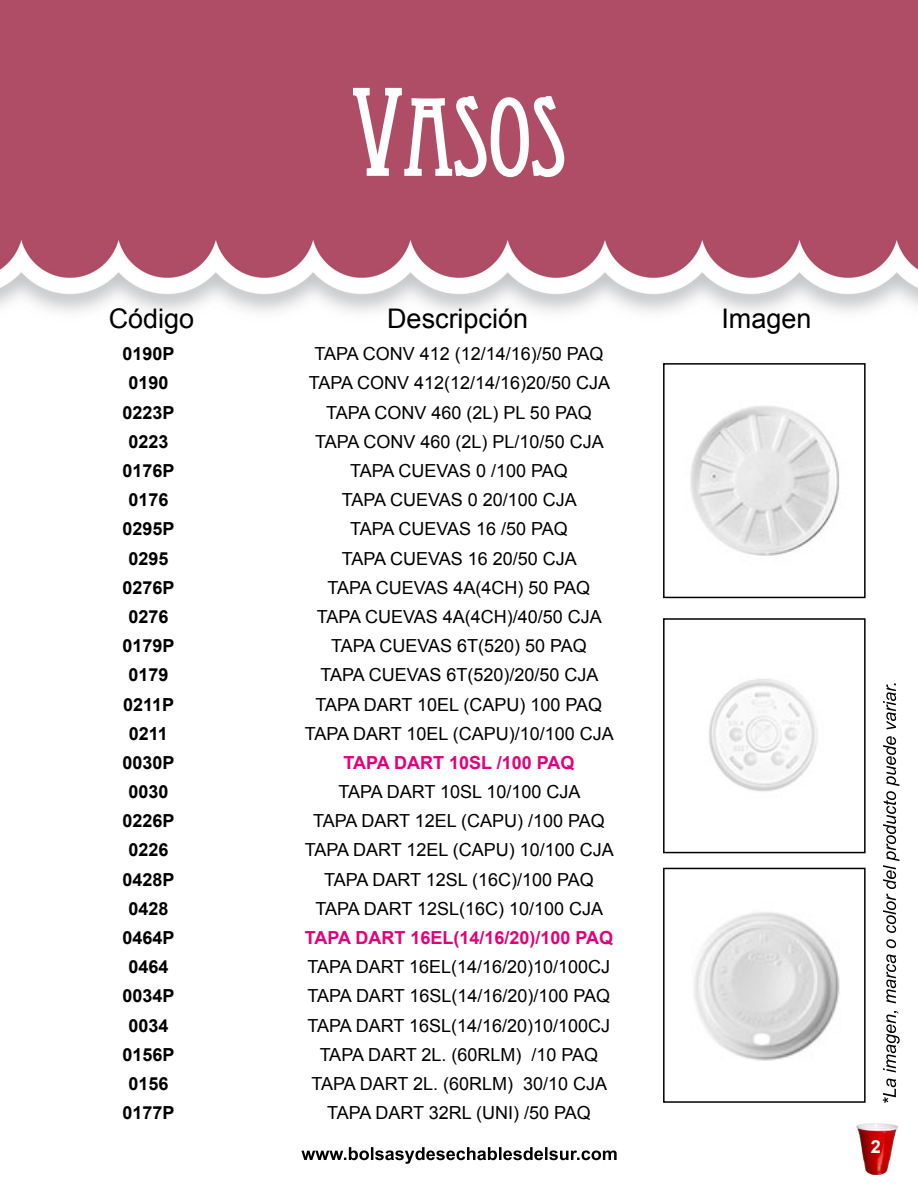
<style>
.page{position:relative;width:918px;height:1188px;background:#fff}
.page>*{position:absolute;margin:0;border:0;box-sizing:border-box;transform-origin:0 0}
.t1{font:105px "Eccentric Std";color:#fff}
.t2{font:27px "Arial";color:#000}
.t3{font:18px "Arial";color:#000}
.t4{font:700 18px "Arial";color:#000}
.t5{font:700 18px "Arial";color:#e2007a}
.t6{font:700 18px "Arial";color:#fff}
.s1{font-size:120px}
</style>
<div class="page">
<img style="left:0;top:0;width:918px;height:1175px">
<svg style="left:351px;top:86px;width:215px;height:93px"></svg>
<svg style="left:883px;top:683px;width:17px;height:420px"></svg>
<svg style="left:301px;top:1147px;width:316px;height:17px"></svg>
<img style="left:666px;top:379px;width:197px;height:203px">
<div style="left:663px;top:363px;width:203px;height:235px;border:2px solid #000"></div>
<img style="left:666px;top:630px;width:197px;height:212px">
<div style="left:663px;top:618px;width:203px;height:235px;border:2px solid #000"></div>
<img style="left:666px;top:871px;width:197px;height:229px">
<div style="left:663px;top:868px;width:203px;height:235px;border:2px solid #000"></div>
<h1 class="t1" style="left:352px;top:77px;width:216px"><span class="s1">V</span>ASOS</h1>
<h2 class="t2" style="left:109px;top:301px;width:87px">Código</h2>
<h2 class="t2" style="left:387px;top:301px;width:143px">Descripción</h2>
<h2 class="t2" style="left:721px;top:301px;width:92px">Imagen</h2>
<p class="t4" style="left:123px;top:342px;width:54px">0190P</p>
<p class="t3" style="left:314px;top:342px;width:291px">TAPA CONV 412 (12/14/16)/50 PAQ</p>
<p class="t4" style="left:128px;top:371px;width:42px">0190</p>
<p class="t3" style="left:309px;top:371px;width:303px">TAPA CONV 412(12/14/16)20/50 CJA</p>
<p class="t4" style="left:123px;top:400px;width:54px">0223P</p>
<p class="t3" style="left:326px;top:400px;width:267px">TAPA CONV 460 (2L) PL 50 PAQ</p>
<p class="t4" style="left:128px;top:429px;width:42px">0223</p>
<p class="t3" style="left:315px;top:430px;width:290px">TAPA CONV 460 (2L) PL/10/50 CJA</p>
<p class="t4" style="left:123px;top:459px;width:54px">0176P</p>
<p class="t3" style="left:350px;top:459px;width:219px">TAPA CUEVAS 0 /100 PAQ</p>
<p class="t4" style="left:128px;top:488px;width:42px">0176</p>
<p class="t3" style="left:342px;top:488px;width:237px">TAPA CUEVAS 0 20/100 CJA</p>
<p class="t4" style="left:123px;top:517px;width:54px">0295P</p>
<p class="t3" style="left:350px;top:517px;width:219px">TAPA CUEVAS 16 /50 PAQ</p>
<p class="t4" style="left:128px;top:546px;width:42px">0295</p>
<p class="t3" style="left:342px;top:546px;width:237px">TAPA CUEVAS 16 20/50 CJA</p>
<p class="t4" style="left:123px;top:575px;width:54px">0276P</p>
<p class="t3" style="left:328px;top:576px;width:264px">TAPA CUEVAS 4A(4CH) 50 PAQ</p>
<p class="t4" style="left:128px;top:605px;width:42px">0276</p>
<p class="t3" style="left:317px;top:605px;width:287px">TAPA CUEVAS 4A(4CH)/40/50 CJA</p>
<p class="t4" style="left:123px;top:634px;width:54px">0179P</p>
<p class="t3" style="left:331px;top:634px;width:257px">TAPA CUEVAS 6T(520) 50 PAQ</p>
<p class="t4" style="left:128px;top:663px;width:42px">0179</p>
<p class="t3" style="left:320px;top:663px;width:280px">TAPA CUEVAS 6T(520)/20/50 CJA</p>
<p class="t4" style="left:123px;top:692px;width:53px">0211P</p>
<p class="t3" style="left:316px;top:692px;width:288px">TAPA DART 10EL (CAPU) 100 PAQ</p>
<p class="t4" style="left:129px;top:721px;width:41px">0211</p>
<p class="t3" style="left:305px;top:722px;width:311px">TAPA DART 10EL (CAPU)/10/100 CJA</p>
<p class="t4" style="left:123px;top:751px;width:54px">0030P</p>
<p class="t5" style="left:343px;top:751px;width:233px">TAPA DART 10SL /100 PAQ</p>
<p class="t4" style="left:128px;top:780px;width:42px">0030</p>
<p class="t3" style="left:338px;top:780px;width:244px">TAPA DART 10SL 10/100 CJA</p>
<p class="t4" style="left:123px;top:809px;width:54px">0226P</p>
<p class="t3" style="left:313px;top:809px;width:293px">TAPA DART 12EL (CAPU) /100 PAQ</p>
<p class="t4" style="left:128px;top:838px;width:42px">0226</p>
<p class="t3" style="left:305px;top:838px;width:311px">TAPA DART 12EL (CAPU) 10/100 CJA</p>
<p class="t4" style="left:123px;top:867px;width:54px">0428P</p>
<p class="t3" style="left:324px;top:868px;width:271px">TAPA DART 12SL (16C)/100 PAQ</p>
<p class="t4" style="left:128px;top:897px;width:42px">0428</p>
<p class="t3" style="left:316px;top:897px;width:289px">TAPA DART 12SL(16C) 10/100 CJA</p>
<p class="t4" style="left:123px;top:926px;width:54px">0464P</p>
<p class="t5" style="left:305px;top:926px;width:310px">TAPA DART 16EL(14/16/20)/100 PAQ</p>
<p class="t4" style="left:128px;top:955px;width:42px">0464</p>
<p class="t3" style="left:307px;top:955px;width:304px">TAPA DART 16EL(14/16/20)10/100CJ</p>
<p class="t4" style="left:123px;top:984px;width:54px">0034P</p>
<p class="t3" style="left:308px;top:984px;width:304px">TAPA DART 16SL(14/16/20)/100 PAQ</p>
<p class="t4" style="left:128px;top:1013px;width:42px">0034</p>
<p class="t3" style="left:307px;top:1014px;width:304px">TAPA DART 16SL(14/16/20)10/100CJ</p>
<p class="t4" style="left:123px;top:1043px;width:54px">0156P</p>
<p class="t3" style="left:320px;top:1043px;width:280px">TAPA DART 2L. (60RLM) /10 PAQ</p>
<p class="t4" style="left:128px;top:1072px;width:42px">0156</p>
<p class="t3" style="left:312px;top:1072px;width:297px">TAPA DART 2L. (60RLM) 30/10 CJA</p>
<p class="t4" style="left:123px;top:1101px;width:54px">0177P</p>
<p class="t3" style="left:327px;top:1101px;width:265px">TAPA DART 32RL (UNI) /50 PAQ</p>
<p class="t6" style="left:871px;top:1135px;width:12px">2</p>
</div>
